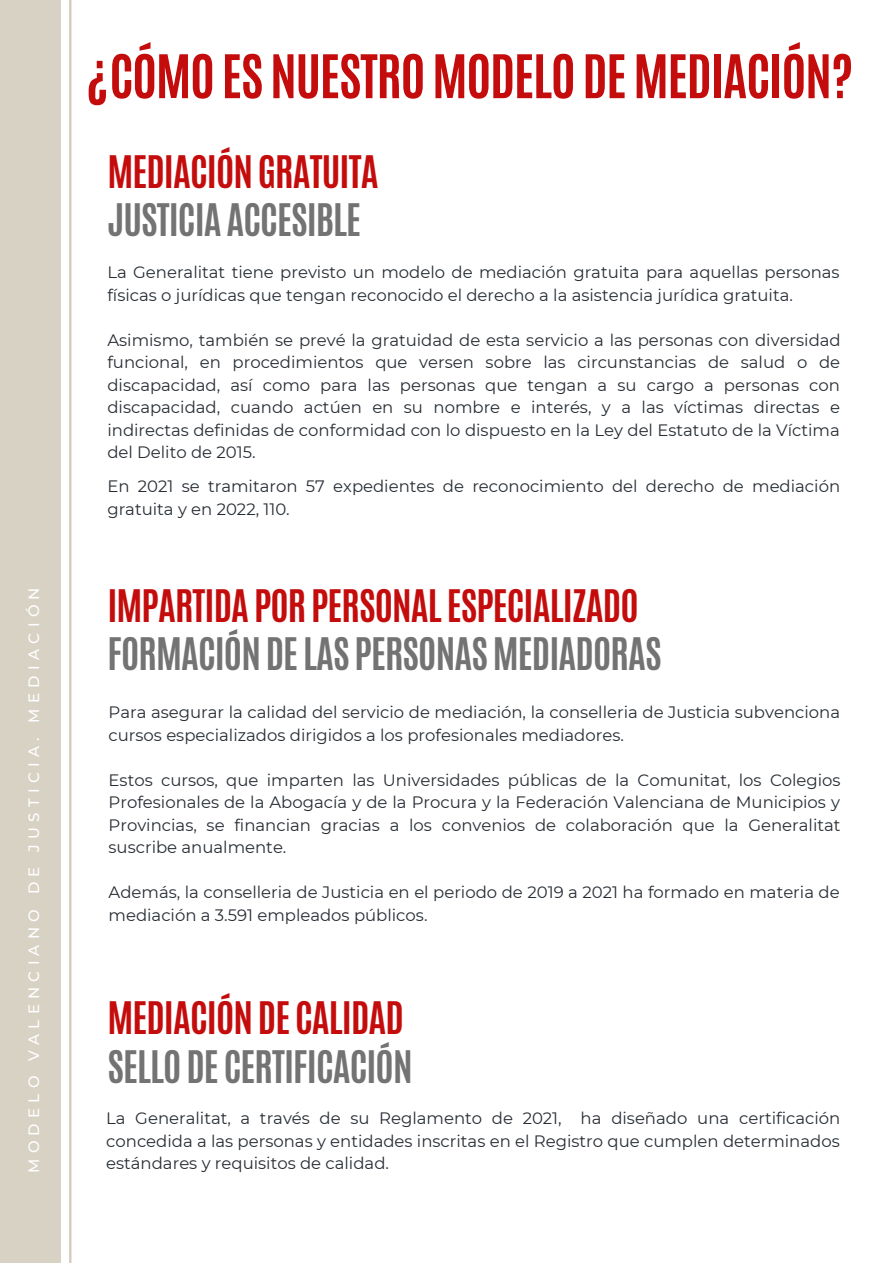
<style>
.page{position:relative;width:893px;height:1264px;background:#fff}
.page>*{position:absolute;margin:0;border:0;box-sizing:border-box;transform-origin:0 0}
.t1{font:700 51.15px "Antonio";letter-spacing:-.025em;color:#c40c0c}
.t2{font:700 37.5px "Antonio";letter-spacing:-.025em;color:#737373}
.t3{font:700 37.5px "Antonio";letter-spacing:-.025em;color:#c40c0c}
.t4{font:16.5px/22.5px "Montserrat";color:#272d34}
.t5{font:500 15px "Montserrat";letter-spacing:.355em;color:#fff}
</style>
<div class="page">
<hr style="left:69px;top:0;width:2px;height:1262px;background:#d1cabb">
<div style="left:0;top:0;width:61px;height:1262px;background:#d8d2c5"></div>
<h1 class="t1" style="left:85px;top:40px;width:769px">¿CÓMO ES NUESTRO MODELO DEMEDIACIÓN?</h1>
<h2 class="t3" style="left:107px;top:145px;width:273px">MEDIACIÓN GRATUITA</h2>
<h2 class="t2" style="left:107px;top:193px;width:255px">JUSTICIA ACCESIBLE</h2>
<p class="t4" style="left:107px;top:261px;width:733px">La Generalitat tiene previsto un modelo de mediación gratuita para aquellas personas físicas o jurídicas que tengan reconocido el derecho a la asistencia jurídica gratuita.</p>
<p class="t4" style="left:107px;top:328px;width:734px;text-align:justify">Asimismo, también se prevé la gratuidad de esta servicio a las personas con diversidad funcional, en procedimientos que versen sobre las circunstancias de salud o de discapacidad, así como para las personas que tengan a su cargo a personas con discapacidad, cuando actúen en su nombre e interés, y a las víctimas directas e indirectas definidas de conformidad con lo dispuesto en la Ley del Estatuto de la Víctima del Delito de 2015.</p>
<p class="t4" style="left:107px;top:475px;width:734px">En 2021 se tramitaron 57 expedientes de reconocimiento del derecho de mediación gratuita y en 2022, 110.</p>
<p class="t5" style="left:25px;top:1173px;width:587px;rotate:-90deg">MODELO VALENCIANO DE JUSTICIA. MEDIACIÓN</p>
<h2 class="t3" style="left:107px;top:579px;width:532px">IMPARTIDA POR PERSONAL ESPECIALIZADO</h2>
<h2 class="t2" style="left:107px;top:627px;width:555px">FORMACIÓN DE LAS PERSONAS MEDIADORAS</h2>
<p class="t4" style="left:109px;top:701px;width:733px">Para asegurar la calidad del servicio de mediación, la conselleria de Justicia subvenciona cursos especializados dirigidos a los profesionales mediadores.</p>
<p class="t4" style="left:109px;top:768px;width:733px;text-align:justify">Estos cursos, que imparten las Universidades públicas de la Comunitat, los Colegios Profesionales de la Abogacía y de la Procura y la Federación Valenciana de Municipios y Provincias, se financian gracias a los convenios de colaboración que la Generalitat suscribe anualmente.</p>
<p class="t4" style="left:109px;top:881px;width:732px">Además, la conselleria de Justicia en el periodo de 2019 a 2021 ha formado en materia de mediación a 3.591 empleados públicos.</p>
<h2 class="t3" style="left:107px;top:991px;width:298px">MEDIACIÓN DE CALIDAD</h2>
<h2 class="t2" style="left:107px;top:1039px;width:306px">SELLO DE CERTIFICACIÓN</h2>
<p class="t4" style="left:106px;top:1106px;width:735px;text-align:justify">La Generalitat, a través de su Reglamento de 2021, ha diseñado una certificación concedida a las personas y entidades inscritas en el Registro que cumplen determinados estándares y requisitos de calidad.</p>
</div>
